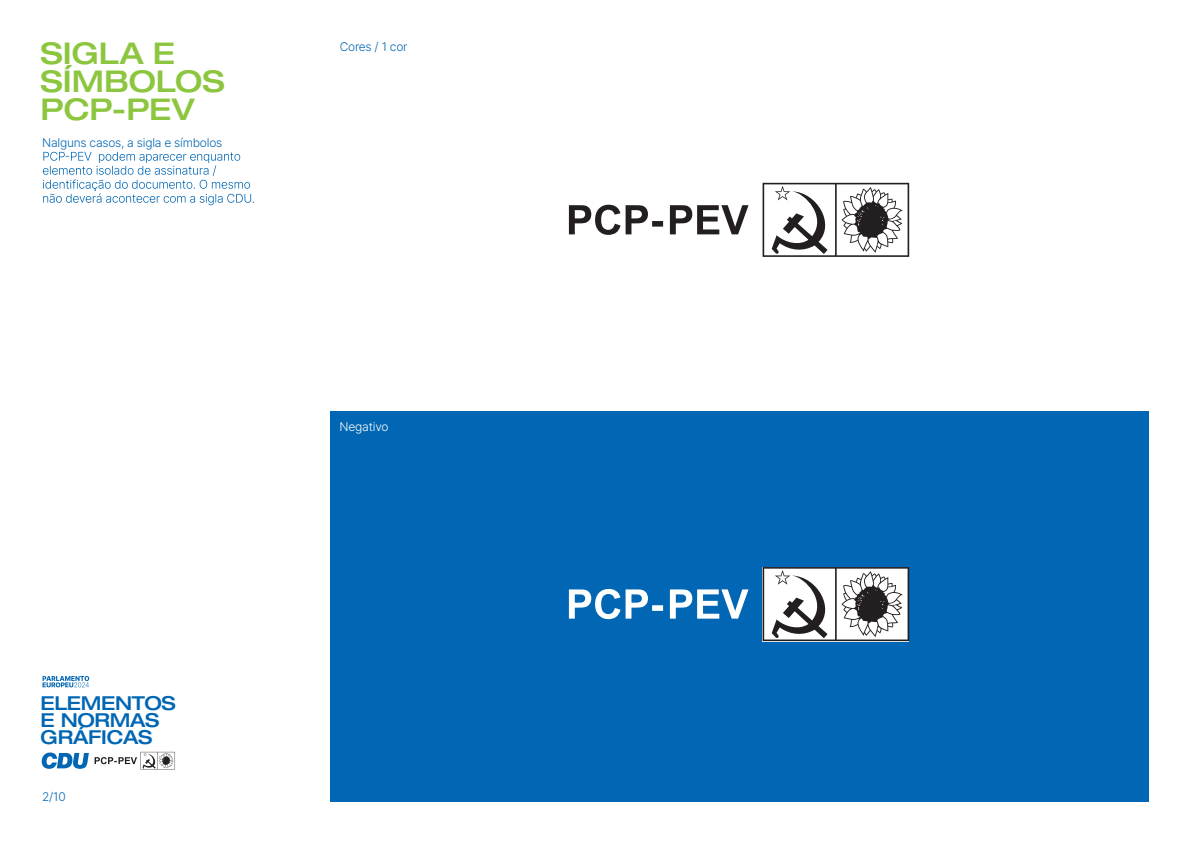
<style>
.page{position:relative;width:1191px;height:842px;background:#fff}
.page>*{position:absolute;margin:0;border:0;box-sizing:border-box;transform-origin:0 0}
.t1{font:500 expanded 30px/28px "Helvetica Neue";color:#8bc63e}
.t2{font:500 expanded 19.2px/16.9px "Helvetica Neue";letter-spacing:-.02em;color:#0166b3}
.t3{font:300 12px "Inter";letter-spacing:-.02em;color:#0166b3}
.t4{font:300 12px "Inter";letter-spacing:-.02em;color:#fff}
</style>
<div class="page">
<div style="left:330px;top:411px;width:818px;height:390px;background:#0166b3"></div>
<svg style="left:43px;top:152px;width:211px;height:53px"></svg>
<svg style="left:569px;top:205px;width:179px;height:30px"></svg>
<svg style="left:762px;top:183px;width:147px;height:74px"></svg>
<svg style="left:569px;top:589px;width:179px;height:30px"></svg>
<svg style="left:762px;top:567px;width:147px;height:74px;background:#bdbcbc"></svg>
<svg style="left:95px;top:752px;width:80px;height:17px"></svg>
<svg style="left:42px;top:752px;width:47px;height:17px"></svg>
<svg style="left:43px;top:676px;width:46px;height:11px"></svg>
<h1 class="t1" style="left:41px;top:39px;width:186px">SIGLA E<br>SÍMBOLOS<br>PCP-PEV</h1>
<p class="t3" style="left:42px;top:134px;width:182px">Nalguns casos, a sigla e símbolos</p>
<h2 class="t2" style="left:41px;top:694px;width:137px">ELEMENTOS<br>E NORMAS<br>GRÁFICAS</h2>
<p class="t3" style="left:42px;top:788px;width:25px">2/10</p>
<p class="t3" style="left:340px;top:38px;width:69px">Cores / 1 cor</p>
<p class="t4" style="left:340px;top:418px;width:50px">Negativo</p>
</div>
